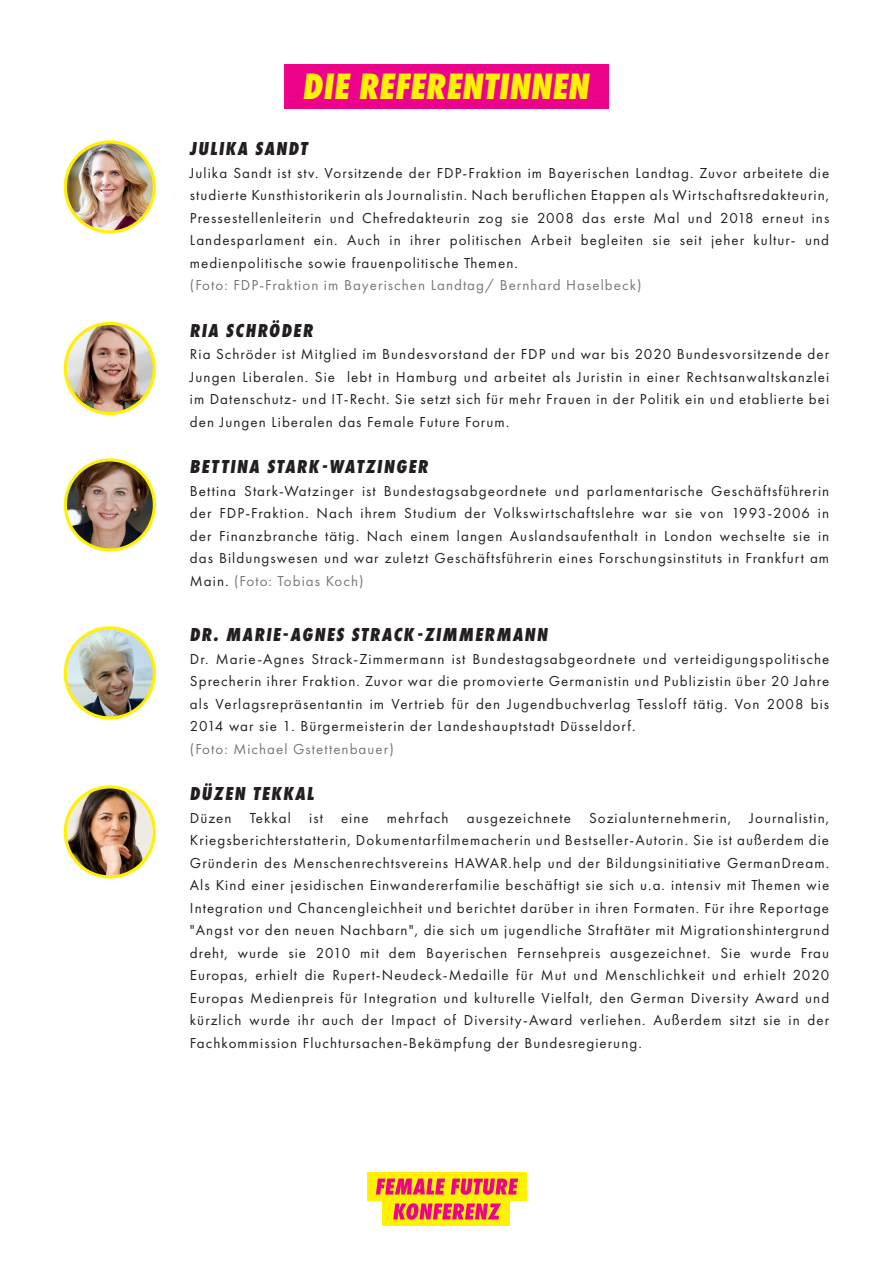
<style>
.page{position:relative;width:893px;height:1263px;background:#fff}
.page>*{position:absolute;margin:0;border:0;box-sizing:border-box;transform-origin:0 0}
.t1{font:italic 800 38.1px "Futura PT Cond";letter-spacing:.01em;color:#fff101}
.t2{font:italic 800 19.5px "Futura PT Cond";letter-spacing:.08em;color:#231f20}
.t3{font:15px/22.5px "Futura PT";letter-spacing:.07em;color:#231f20;text-align:justify}
.t4{font:15px "Futura PT";letter-spacing:.07em;color:#76787b}
.s1{color:#76787b}
</style>
<div class="page">
<div style="left:284px;top:64px;width:325px;height:45px;background:#ed028c"></div>
<div style="left:367px;top:1172px;width:159px;height:29px;background:#fff101"></div>
<div style="left:383px;top:1198px;width:127px;height:28px;background:#fff101"></div>
<svg style="left:393px;top:1203px;width:108px;height:17px"></svg>
<svg style="left:376px;top:1178px;width:142px;height:17px"></svg>
<img style="left:65px;top:462px;width:89px;height:88px">
<div style="left:64px;top:458px;width:92px;height:93px;border:3px solid #fff101;border-radius:50%"></div>
<img style="left:65px;top:789px;width:89px;height:88px">
<div style="left:64px;top:785px;width:92px;height:93px;border:3px solid #fff101;border-radius:50%"></div>
<img style="left:65px;top:630px;width:89px;height:88px">
<div style="left:64px;top:626px;width:92px;height:93px;border:3px solid #fff101;border-radius:50%"></div>
<img style="left:65px;top:323px;width:89px;height:90px">
<div style="left:64px;top:322px;width:92px;height:93px;border:3px solid #fff101;border-radius:50%"></div>
<img style="left:65px;top:142px;width:89px;height:90px">
<div style="left:64px;top:140px;width:92px;height:93px;border:3px solid #fff101;border-radius:50%"></div>
<p class="t1" style="left:303px;top:63px;width:288px">DIE REFERENTINNEN</p>
<p class="t2" style="left:190px;top:137px;width:119px">JULIKA SANDT</p>
<p class="t3" style="left:190px;top:161px;width:641px">Julika Sandt ist stv. Vorsitzende der FDP-Fraktion im Bayerischen Landtag. Zuvor arbeitete die studierte Kunsthistorikerin als Journalistin. Nach beruflichen Etappen als Wirtschaftsredakteurin, Pressestellenleiterin und Chefredakteurin zog sie 2008 das erste Mal und 2018 erneut ins Landesparlament ein. Auch in ihrer politischen Arbeit begleiten sie seit jeher kultur- und medienpolitische sowie frauenpolitische Themen.</p>
<p class="t4" style="left:190px;top:276px;width:453px">(Foto: FDP-Fraktion im Bayerischen Landtag/ Bernhard Haselbeck)</p>
<p class="t2" style="left:190px;top:319px;width:125px">RIA SCHRÖDER</p>
<p class="t3" style="left:190px;top:343px;width:641px">Ria Schröder ist Mitglied im Bundesvorstand der FDP und war bis 2020 Bundesvorsitzende der Jungen Liberalen. Sie lebt in Hamburg und arbeitet als Juristin in einer Rechtsanwaltskanzlei im Datenschutz- und IT-Recht. Sie setzt sich für mehr Frauen in der Politik ein und etablierte bei den Jungen Liberalen das Female Future Forum.</p>
<p class="t2" style="left:190px;top:455px;width:240px">BETTINA STARK-WATZINGER</p>
<p class="t3" style="left:190px;top:479px;width:641px">Bettina Stark-Watzinger ist Bundestagsabgeordnete und parlamentarische Geschäftsführerin der FDP-Fraktion. Nach ihrem Studium der Volkswirtschaftslehre war sie von 1993-2006 in der Finanzbranche tätig. Nach einem langen Auslandsaufenthalt in London wechselte sie in das Bildungswesen und war zuletzt Geschäftsführerin eines Forschungsinstituts in Frankfurt am Main. <span class="s1">(Foto: Tobias Koch)</span></p>
<p class="t2" style="left:190px;top:623px;width:359px">DR. MARIE-AGNES STRACK-ZIMMERMANN</p>
<p class="t3" style="left:190px;top:647px;width:641px">Dr. Marie-Agnes Strack-Zimmermann ist Bundestagsabgeordnete und verteidigungspolitische Sprecherin ihrer Fraktion. Zuvor war die promovierte Germanistin und Publizistin über 20 Jahre als Verlagsrepräsentantin im Vertrieb für den Jugendbuchverlag Tessloff tätig. Von 2008 bis 2014 war sie 1. Bürgermeisterin der Landeshauptstadt Düsseldorf.</p>
<p class="t4" style="left:190px;top:740px;width:205px">(Foto: Michael Gstettenbauer)</p>
<p class="t2" style="left:190px;top:782px;width:126px">DÜZEN TEKKAL</p>
<p class="t3" style="left:190px;top:806px;width:641px">Düzen Tekkal ist eine mehrfach ausgezeichnete Sozialunternehmerin, Journalistin, Kriegsberichterstatterin, Dokumentarfilmemacherin und Bestseller-Autorin. Sie ist außerdem die Gründerin des Menschenrechtsvereins HAWAR.help und der Bildungsinitiative GermanDream.<br>Als Kind einer jesidischen Einwandererfamilie beschäftigt sie sich u.a. intensiv mit Themen wie Integration und Chancengleichheit und berichtet darüber in ihren Formaten. Für ihre Reportage "Angst vor den neuen Nachbarn", die sich um jugendliche Straftäter mit Migrationshintergrund dreht, wurde sie 2010 mit dem Bayerischen Fernsehpreis ausgezeichnet. Sie wurde Frau Europas, erhielt die Rupert-Neudeck-Medaille für Mut und Menschlichkeit und erhielt 2020<br>Europas Medienpreis für Integration und kulturelle Vielfalt, den German Diversity Award und kürzlich wurde ihr auch der Impact of Diversity-Award verliehen. Außerdem sitzt sie in der Fachkommission Fluchtursachen-Bekämpfung der Bundesregierung.</p>
</div>
